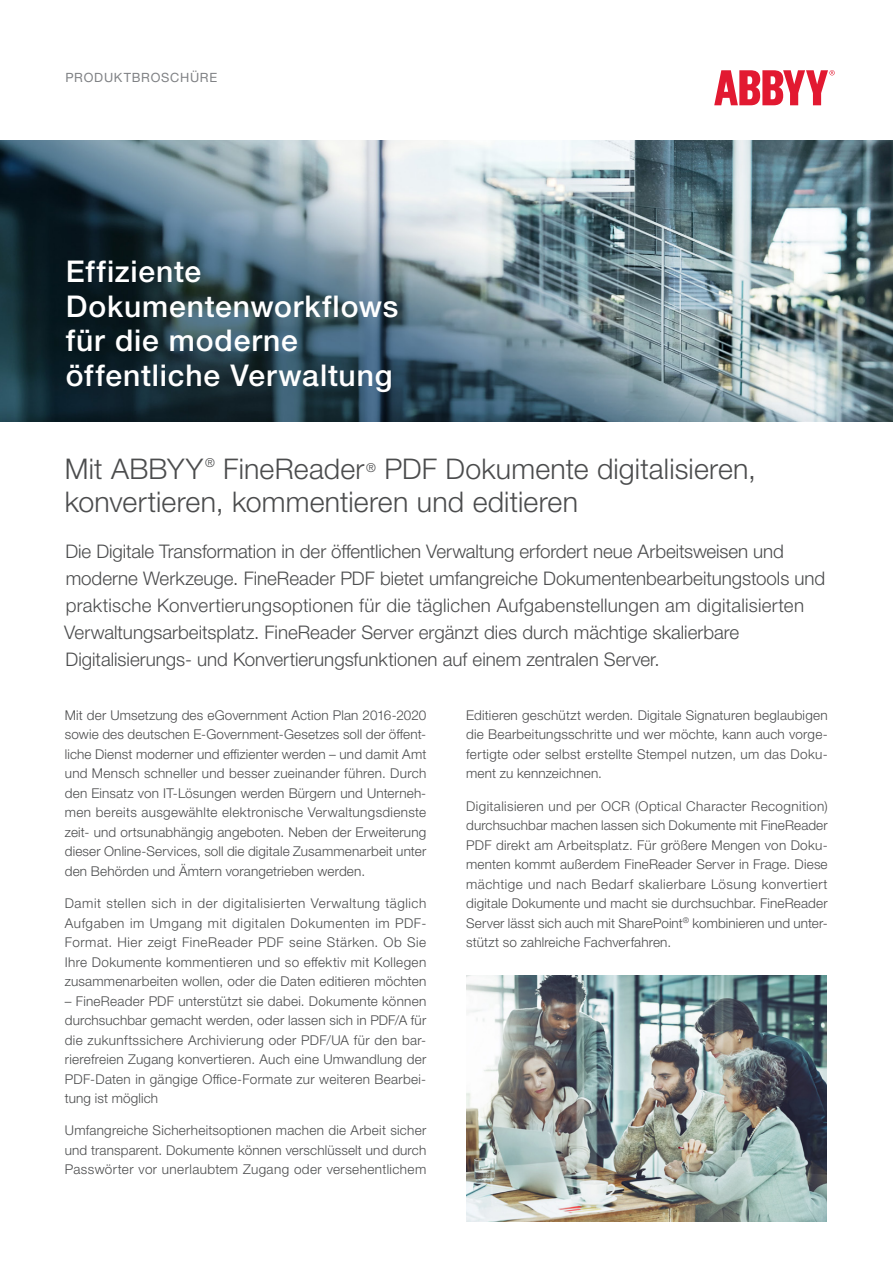
<style>
.page{position:relative;width:893px;height:1263px;background:#fff}
.page>*{position:absolute;margin:0;border:0;box-sizing:border-box;transform-origin:0 0}
.Product{font:500 30px/34.5px "Helvetica Neue LTW1 G";letter-spacing:.03em;color:#fff}
.H1_Big{font:300 28.5px/33px "Helvetica Neue LTW1 G";letter-spacing:.005em;color:#4b4c4d}
.Body{font:300 18.75px/27px "Helvetica Neue LTW1 G";color:#4b4c4d}
.Text_Bullets{font:300 13.5px/19.5px "Helvetica Neue LTW1 G";letter-spacing:.015em;color:#4b4c4d;text-align:justify}
.Tagline{font:12.75px "Helvetica Neue LTW1 G";letter-spacing:.06em;color:#808285}
.H1_Big-2{font:300 12.3px "Helvetica Neue LTW1 G";color:#4b4c4d}
</style>
<div class="page">
<svg style="left:714px;top:70px;width:121px;height:35px"></svg>
<img style="left:0;top:140px;width:893px;height:281px">
<img style="left:467px;top:975px;width:360px;height:247px">
<p class="Tagline" style="left:65px;top:69px;width:153px">PRODUKTBROSCHÜRE</p>
<p class="Product" style="left:66px;top:254px;width:334px">Effiziente<br>Dokumentenworkflows für die moderne öffentliche Verwaltung</p>
<p class="H1_Big" style="left:65px;top:452px;width:140px">Mit ABBYY</p>
<p class="H1_Big-2" style="left:205px;top:455px;width:11px">®</p>
<p class="H1_Big" style="left:223px;top:452px;width:143px">FineReader</p>
<p class="H1_Big-2" style="left:366px;top:460px;width:11px">®</p>
<p class="H1_Big" style="left:65px;top:452px;width:693px;text-indent:320px">PDF Dokumente digitalisieren, konvertieren, kommentieren und editieren</p>
<p class="Body" style="left:64px;top:538px;width:763px">Die Digitale Transformation in der öffentlichen Verwaltung erfordert neue Arbeitsweisen und moderne Werkzeuge. FineReader PDF bietet umfangreiche Dokumentenbearbeitungstools und praktische Konvertierungsoptionen für die täglichen Aufgabenstellungen am digitalisierten Verwaltungsarbeitsplatz. FineReader Server ergänzt dies durch mächtige skalierbare Digitalisierungs- und Konvertierungsfunktionen auf einem zentralen Server.</p>
<p class="Text_Bullets" style="left:65px;top:705px;width:363px">Mit der Umsetzung des eGovernment Action Plan 2016-2020 sowie des deutschen E-Government-Gesetzes soll der öffent&shy;liche Dienst moderner und effizienter werden – und damit Amt und Mensch schneller und besser zueinander führen. Durch den Einsatz von IT-Lösungen werden Bürgern und Unterneh&shy;men bereits ausgewählte elektronische Verwaltungsdienste zeit- und ortsunabhängig angeboten. Neben der Erweiterung dieser Online-Services, soll die digitale Zusammenarbeit unter den Behörden und Ämtern vorangetrieben werden.</p>
<p class="Text_Bullets" style="left:65px;top:893px;width:363px">Damit stellen sich in der digitalisierten Verwaltung täglich Aufgaben im Umgang mit digitalen Dokumenten im PDF-Format. Hier zeigt FineReader PDF seine Stärken. Ob Sie Ihre Dokumente kommentieren und so effektiv mit Kollegen zusammenarbeiten wollen, oder die Daten editieren möchten</p>
<p class="Text_Bullets" style="left:65px;top:991px;width:363px">– FineReader PDF unterstützt sie dabei. Dokumente können durchsuchbar gemacht werden, oder lassen sich in PDF/A für die zukunftssichere Archivierung oder PDF/UA für den bar&shy;rierefreien Zugang konvertieren. Auch eine Umwandlung der PDF-Daten in gängige Office-Formate zur weiteren Bearbei&shy;tung ist möglich</p>
<p class="Text_Bullets" style="left:65px;top:1121px;width:363px">Umfangreiche Sicherheitsoptionen machen die Arbeit sicher und transparent. Dokumente können verschlüsselt und durch Passwörter vor unerlaubtem Zugang oder versehentlichem</p>
<p class="Text_Bullets" style="left:466px;top:705px;width:363px">Editieren geschützt werden. Digitale Signaturen beglaubigen die Bearbeitungsschritte und wer möchte, kann auch vorge&shy;fertigte oder selbst erstellte Stempel nutzen, um das Doku&shy;ment zu kennzeichnen.</p>
<p class="Text_Bullets" style="left:466px;top:796px;width:363px">Digitalisieren und per OCR (Optical Character Recognition) durchsuchbar machen lassen sich Dokumente mit FineReader PDF direkt am Arbeitsplatz. Für größere Mengen von Doku&shy;menten kommt außerdem FineReader Server in Frage. Diese mächtige und nach Bedarf skalierbare Lösung konvertiert digitale Dokumente und macht sie durchsuchbar. FineReader Server lässt sich auch mit SharePoint<sup>®</sup> kombinieren und unter&shy;stützt so zahlreiche Fachverfahren.</p>
</div>
